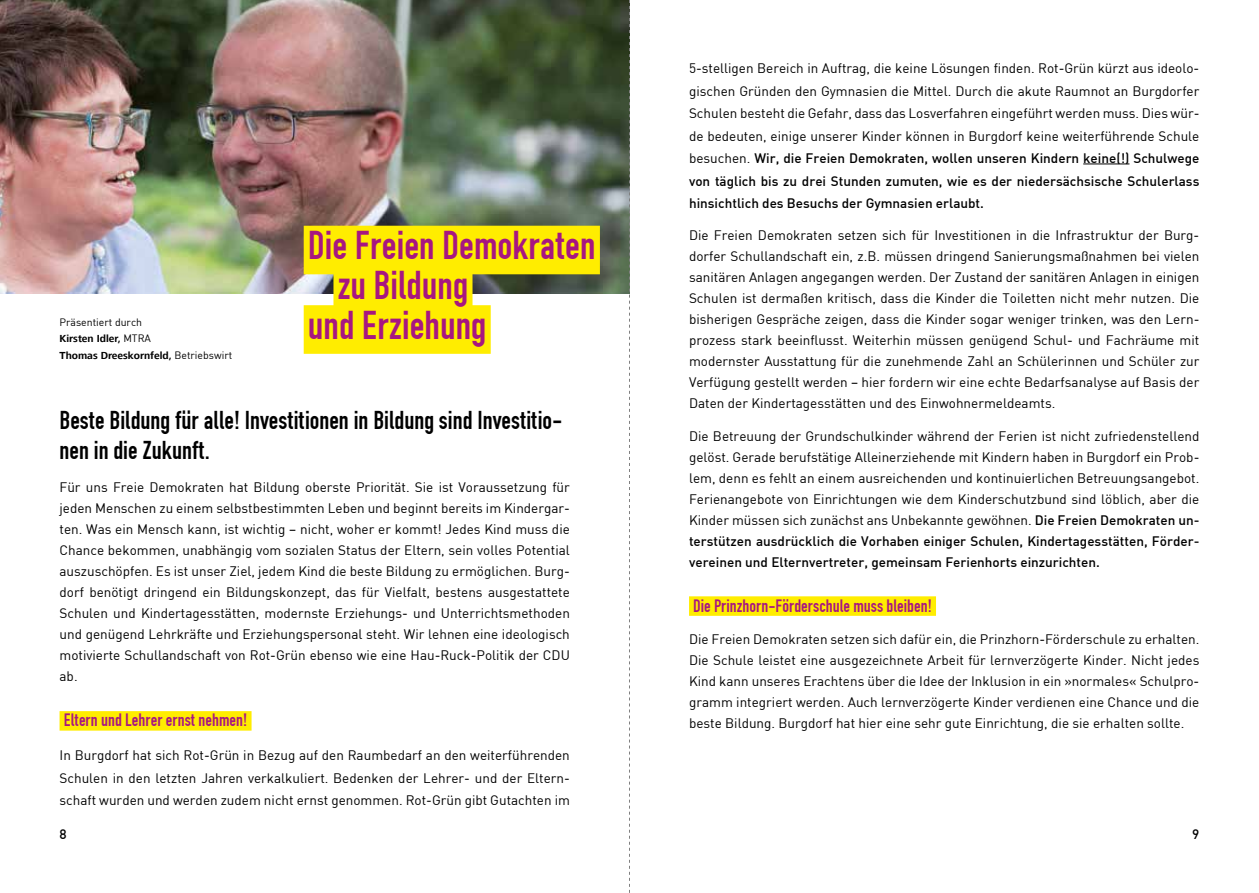
<style>
.page{position:relative;width:1259px;height:893px;background:#fff}
.page>*{position:absolute;margin:0;border:0;box-sizing:border-box;transform-origin:0 0}
.t1{font:42px "DIN 1451 Engschrift Regular";color:#a71681}
.t2{font:27px/30px "DIN 1451 Engschrift Regular";color:#000}
.t3{font:18.75px "DIN 1451 Engschrift Regular";color:#a71681}
.t4{font:13.5px/21px "DIN";color:#000;text-align:justify}
.t5{font:500 13.5px "DIN";color:#000}
.t6{font:700 10.5px/16.5px "Frutiger Next LT";color:#000}
.t7{font:10.5px "DIN";color:#000}
.s1{font-family:"DIN";font-weight:400}
.s2{font-weight:500}
</style>
<div class="page">
<div style="left:60px;top:711px;width:191px;height:20px;background:#ffed00"></div>
<img style="left:0;top:0;width:629px;height:294px">
<div style="left:304px;top:226px;width:296px;height:48px;background:#ffed00"></div>
<div style="left:333px;top:265px;width:139px;height:49px;background:#ffed00"></div>
<div style="left:304px;top:305px;width:187px;height:49px;background:#ffed00"></div>
<hr style="left:1083px;top:164px;width:46px;height:1px;background:#000">
<div style="left:689px;top:596px;width:247px;height:20px;background:#ffed00"></div>
<svg style="left:629px;top:0;width:1px;height:893px"></svg>
<p class="t7" style="left:60px;top:315px;width:84px">Präsentiert durch</p>
<p class="t6" style="left:60px;top:330px;width:174px">Kirsten Idler, <span class="s1">MTRA<br></span>Thomas Dreeskornfeld, <span class="s1">Betriebswirt</span></p>
<h1 class="t1" style="left:308px;top:221px;width:289px">Die Freien Demokraten</h1>
<h1 class="t1" style="left:338px;top:261px;width:132px">zu Bildung</h1>
<h1 class="t1" style="left:308px;top:301px;width:180px">und Erziehung</h1>
<h2 class="t2" style="left:60px;top:404px;width:504px">Beste Bildung für alle! Investitionen in Bildung sind Investitio&shy;nen in die Zukunft.</h2>
<p class="t4" style="left:60px;top:477px;width:512px">Für uns Freie Demokraten hat Bildung oberste Priorität. Sie ist Voraussetzung für jeden Menschen zu einem selbstbestimmten Leben und beginnt bereits im Kindergar&shy;ten. Was ein Mensch kann, ist wichtig – nicht, woher er kommt! Jedes Kind muss die Chance bekommen, unabhängig vom sozialen Status der Eltern, sein volles Potential auszuschöpfen. Es ist unser Ziel, jedem Kind die beste Bildung zu ermöglichen. Burg&shy;dorf benötigt dringend ein Bildungskonzept, das für Vielfalt, bestens ausgestattete Schulen und Kindertagesstätten, modernste Erziehungs- und Unterrichtsmethoden und genügend Lehrkräfte und Erziehungspersonal steht. Wir lehnen eine ideologisch motivierte Schullandschaft von Rot-Grün ebenso wie eine Hau-Ruck-Politik der CDU ab.</p>
<h3 class="t3" style="left:64px;top:709px;width:185px">Eltern und Lehrer ernst nehmen!</h3>
<p class="t4" style="left:60px;top:744px;width:512px;line-height:22.5px">In Burgdorf hat sich Rot-Grün in Bezug auf den Raumbedarf an den weiterführenden Schulen in den letzten Jahren verkalkuliert. Bedenken der Lehrer- und der Eltern&shy;schaft wurden und werden zudem nicht ernst genommen. Rot-Grün gibt Gutachten im</p>
<p class="t4" style="left:689px;top:57px;width:512px;line-height:22.5px">5-stelligen Bereich in Auftrag, die keine Lösungen finden. Rot-Grün kürzt aus ideolo&shy;gischen Gründen den Gymnasien die Mittel. Durch die akute Raumnot an Burgdorfer Schulen besteht die Gefahr, dass das Losverfahren eingeführt werden muss. Dies wür&shy;de bedeuten, einige unserer Kinder können in Burgdorf keine weiterführende Schule besuchen. <span class="s2">Wir, die Freien Demokraten, wollen unseren Kindern keine(!) Schulwege von täglich bis zu drei Stunden zumuten, wie es der niedersächsische Schulerlass hinsichtlich des Besuchs der Gymnasien erlaubt.</span></p>
<p class="t4" style="left:689px;top:225px;width:512px">Die Freien Demokraten setzen sich für Investitionen in die Infrastruktur der Burg&shy;dorfer Schullandschaft ein, z.B. müssen dringend Sanierungsmaßnahmen bei vielen sanitären Anlagen angegangen werden. Der Zustand der sanitären Anlagen in einigen Schulen ist dermaßen kritisch, dass die Kinder die Toiletten nicht mehr nutzen. Die bisherigen Gespräche zeigen, dass die Kinder sogar weniger trinken, was den Lern&shy;prozess stark beeinflusst. Weiterhin müssen genügend Schul- und Fachräume mit modernster Ausstattung für die zunehmende Zahl an Schülerinnen und Schüler zur Verfügung gestellt werden – hier fordern wir eine echte Bedarfsanalyse auf Basis der Daten der Kindertagesstätten und des Einwohnermeldeamts.</p>
<p class="t4" style="left:689px;top:425px;width:512px">Die Betreuung der Grundschulkinder während der Ferien ist nicht zufriedenstellend gelöst. Gerade berufstätige Alleinerziehende mit Kindern haben in Burgdorf ein Prob&shy;lem, denn es fehlt an einem ausreichenden und kontinuierlichen Betreuungsangebot.<br>Ferienangebote von Einrichtungen wie dem Kinderschutzbund sind löblich, aber die Kinder müssen sich zunächst ans Unbekannte gewöhnen. <span class="s2">Die Freien Demokraten un&shy;terstützen ausdrücklich die Vorhaben einiger Schulen, Kindertagesstätten, Förder&shy;vereinen und Elternvertreter, gemeinsam Ferienhorts einzurichten.</span></p>
<h3 class="t3" style="left:693px;top:594px;width:240px">Die Prinzhorn-Förderschule muss bleiben!</h3>
<p class="t4" style="left:689px;top:628px;width:512px">Die Freien Demokraten setzen sich dafür ein, die Prinzhorn-Förderschule zu erhalten.<br>Die Schule leistet eine ausgezeichnete Arbeit für lernverzögerte Kinder. Nicht jedes Kind kann unseres Erachtens über die Idee der Inklusion in ein »normales« Schulpro&shy;gramm integriert werden. Auch lernverzögerte Kinder verdienen eine Chance und die beste Bildung. Burgdorf hat hier eine sehr gute Einrichtung, die sie erhalten sollte.</p>
<p class="t5" style="left:60px;top:825px;width:9px">8</p>
<p class="t5" style="left:1192px;top:825px;width:9px">9</p>
</div>
